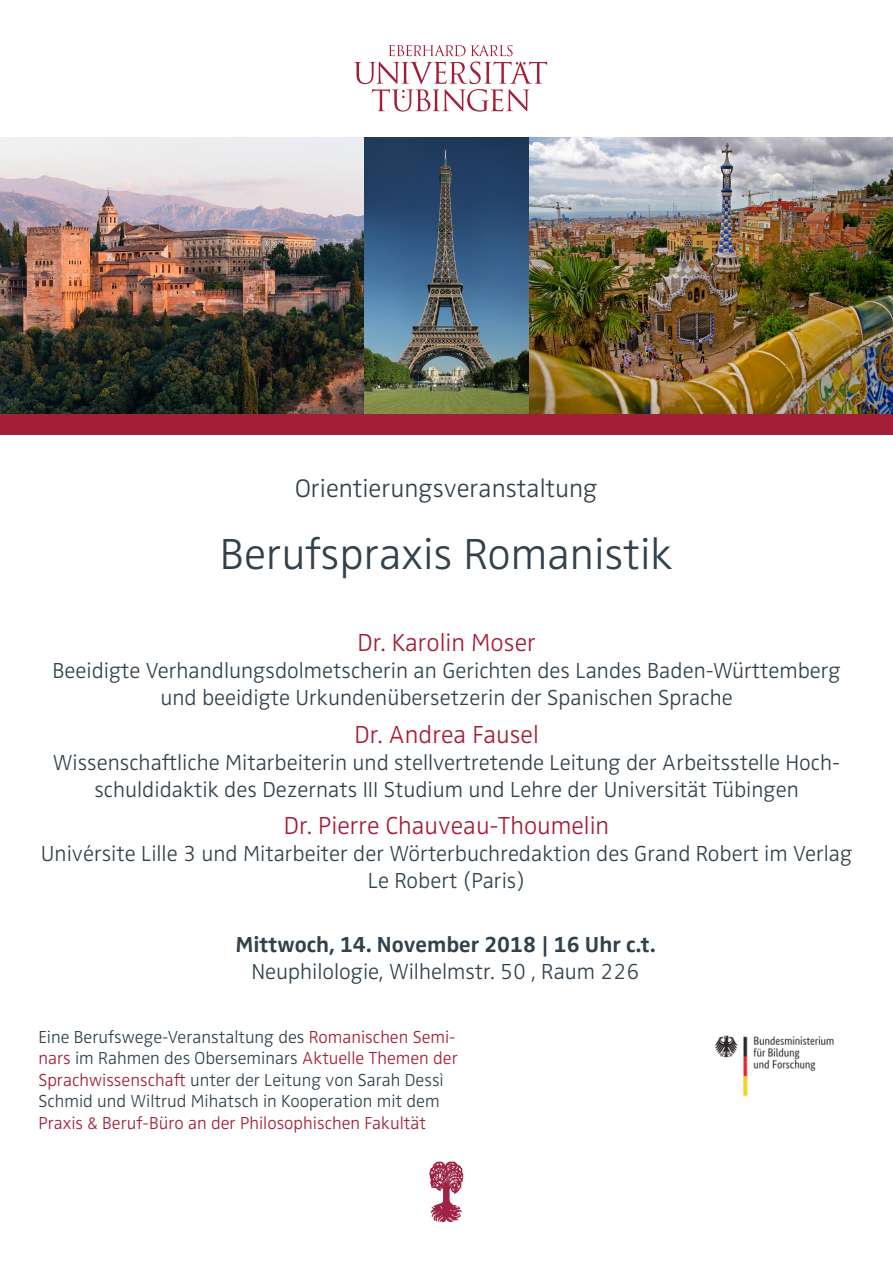
<style>
.page{position:relative;width:893px;height:1263px;background:#fff}
.page>*{position:absolute;margin:0;border:0;box-sizing:border-box;transform-origin:0 0}
.Überschrift_Veransta{font:300 45px "Zwo OT";color:#32414b}
.Vortrag_Reihe{font:300 26.25px "Zwo OT";color:#32414b}
.Beruf_Funktion_Ort{font:300 25.5px "Zwo OT";color:#a51e37}
.Referent{font:300 25.5px "Zwo OT";color:#a51e37}
.Beruf_Funktion_Ort-2{font:300 22.5px/27px "Zwo OT";color:#32414b;text-align:center}
.Veranstaltungszeit_r{font:300 22.5px "Zwo OT";color:#32414b}
.Veranstaltungszeit_r-2{font:700 22.5px "Zwo OT";color:#32414b}
.Kooperation{font:300 18px/21.6px "Zwo OT";color:#32414b}
.s1{color:#a51e37}
</style>
<div class="page">
<img style="left:714px;top:1035px;width:120px;height:62px">
<div style="left:0;top:413px;width:893px;height:21px;background:#a51e37"></div>
<svg style="left:354px;top:45px;width:194px;height:67px"></svg>
<img style="left:429px;top:1161px;width:35px;height:62px">
<img style="left:0;top:137px;width:893px;height:276px">
<p class="Vortrag_Reihe" style="left:295px;top:473px;width:304px">Orientierungsveranstaltung</p>
<p class="Überschrift_Veransta" style="left:220px;top:528px;width:455px">Berufspraxis Romanistik</p>
<p class="Referent" style="left:357px;top:628px;width:180px">Dr. Karolin Moser</p>
<p class="Beruf_Funktion_Ort-2" style="left:52px;top:658px;width:790px">Beeidigte Verhandlungsdolmetscherin an Gerichten des Landes Baden-Württemberg und beeidigte Urkundenübersetzerin der Spanischen Sprache</p>
<p class="Beruf_Funktion_Ort" style="left:354px;top:719px;width:186px">Dr. Andrea Fausel</p>
<p class="Beruf_Funktion_Ort-2" style="left:53px;top:749px;width:789px">Wissenschaftliche Mitarbeiterin und stellvertretende Leitung der Arbeitsstelle Hoch&shy;schuldidaktik des Dezernats III Studium und Lehre der Universität Tübingen</p>
<p class="Beruf_Funktion_Ort" style="left:284px;top:811px;width:327px">Dr. Pierre Chauveau-Thoumelin</p>
<p class="Beruf_Funktion_Ort-2" style="left:41px;top:841px;width:813px">Univérsite Lille 3 und Mitarbeiter der Wörterbuchredaktion des Grand Robert im Verlag<br>Le Robert (Paris)</p>
<p class="Veranstaltungszeit_r-2" style="left:235px;top:931px;width:422px">Mittwoch, 14. November 2018 | 16 Uhr c.t.</p>
<p class="Veranstaltungszeit_r" style="left:251px;top:959px;width:390px">Neuphilologie, Wilhelmstr. 50 , Raum 226</p>
<p class="Kooperation" style="left:38px;top:1026px;width:421px">Eine Berufswege-Veranstaltung des <span class="s1">Romanischen Semi&shy;nars</span> im Rahmen des Oberseminars <span class="s1">Aktuelle Themen der Sprachwissenschaft</span> unter der Leitung von Sarah Dessì Schmid und Wiltrud Mihatsch in Kooperation mit dem <span class="s1">Praxis &amp; Beruf-Büro an der Philosophischen Fakultät</span></p>
</div>
